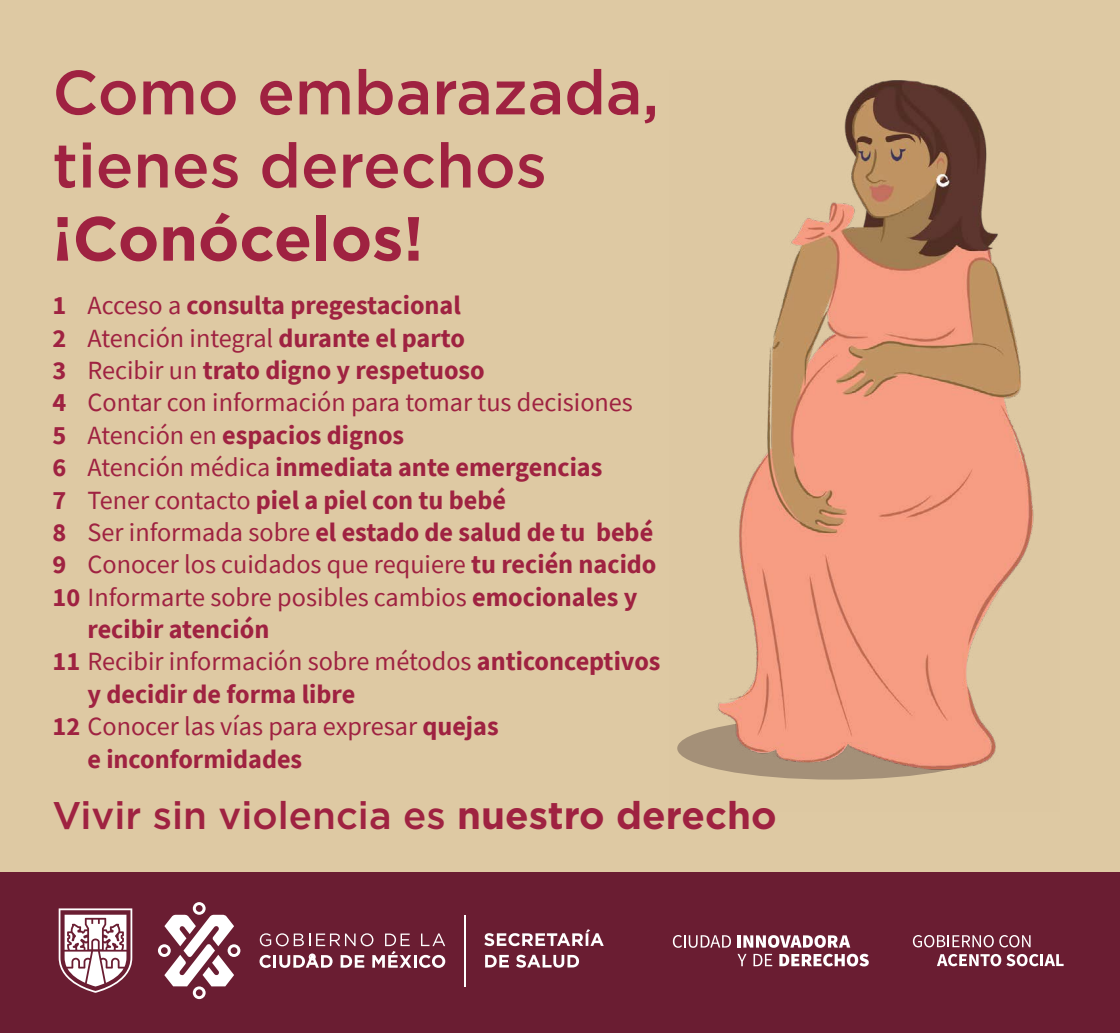
<style>
.page{position:relative;width:1120px;height:1033px;background:#fff}
.page>*{position:absolute;margin:0;border:0;box-sizing:border-box;transform-origin:0 0}
.t1{font:500 62.21px/73.1px "Gotham";color:#9f2241}
.t2{font:700 62.21px "Gotham";color:#9f2241}
.t3{font:500 38.5px "Gotham";color:#9f2241}
.t4{font:700 26.25px "Source Sans Pro";color:#9f2241}
.t5{font:26.25px "Source Sans Pro";color:#9f2241}
.s1{font-weight:400}
.s2{font-weight:700}
</style>
<div class="page">
<div style="left:0;top:0;width:1120px;height:903px;background:#dec9a3"></div>
<div style="left:0;top:872px;width:1120px;height:160px;background:#6a1d32"></div>
<svg style="left:484px;top:929px;width:120px;height:17px"></svg>
<svg style="left:485px;top:954px;width:24px;height:13px"></svg>
<svg style="left:516px;top:954px;width:63px;height:13px"></svg>
<hr style="left:465px;top:914px;width:1px;height:72px;background:#fff">
<svg style="left:158px;top:902px;width:82px;height:97px"></svg>
<svg style="left:59px;top:908px;width:73px;height:84px"></svg>
<svg style="left:260px;top:933px;width:185px;height:34px"></svg>
<svg style="left:673px;top:935px;width:58px;height:12px"></svg>
<svg style="left:738px;top:935px;width:112px;height:12px"></svg>
<svg style="left:738px;top:953px;width:9px;height:13px"></svg>
<svg style="left:754px;top:953px;width:18px;height:13px"></svg>
<svg style="left:779px;top:953px;width:90px;height:13px"></svg>
<svg style="left:913px;top:935px;width:118px;height:12px"></svg>
<svg style="left:937px;top:954px;width:127px;height:12px"></svg>
<img style="left:677px;top:80px;width:357px;height:700px">
<h1 class="t1" style="left:52px;top:55px;width:608px">Como embarazada, tienes derechos</h1>
<h1 class="t2" style="left:52px;top:197px;width:373px">¡Conócelos!</h1>
<p class="t4" style="left:52px;top:288px;width:410px">1 <span class="s1">Acceso a</span> consulta pregestacional</p>
<p class="t5" style="left:52px;top:321px;width:414px"><span class="s2">2</span> Atención integral <span class="s2">durante el parto</span></p>
<p class="t4" style="left:52px;top:352px;width:434px">3 <span class="s1">Recibir un</span> trato digno y respetuoso</p>
<p class="t5" style="left:52px;top:386px;width:582px"><span class="s2">4</span> Contar con información para tomar tus decisiones</p>
<p class="t4" style="left:52px;top:417px;width:353px">5 <span class="s1">Atención en</span> espacios dignos</p>
<p class="t4" style="left:52px;top:449px;width:551px">6 <span class="s1">Atención médica</span> inmediata ante emergencias</p>
<p class="t4" style="left:52px;top:482px;width:455px">7 <span class="s1">Tener contacto</span> piel a piel con tu bebé</p>
<p class="t4" style="left:52px;top:514px;width:602px">8 <span class="s1">Ser informada sobre</span> el estado de salud de tu bebé</p>
<p class="t5" style="left:52px;top:548px;width:606px"><span class="s2">9</span> Conocer los cuidados que requiere <span class="s2">tu recién nacido</span></p>
<p class="t5" style="left:52px;top:580px;width:586px"><span class="s2">10</span> Informarte sobre posibles cambios <span class="s2">emocionales y</span></p>
<p class="t4" style="left:87px;top:611px;width:183px">recibir atención</p>
<p class="t5" style="left:52px;top:645px;width:610px"><span class="s2">11</span> Recibir información sobre métodos <span class="s2">anticonceptivos</span></p>
<p class="t4" style="left:87px;top:676px;width:269px">y decidir de forma libre</p>
<p class="t5" style="left:52px;top:709px;width:448px"><span class="s2">12</span> Conocer las vías para expresar <span class="s2">quejas</span></p>
<p class="t4" style="left:87px;top:741px;width:216px">e inconformidades</p>
<h2 class="t3" style="left:52px;top:790px;width:726px">Vivir sin violencia es <span class="s2">nuestro derecho</span></h2>
</div>
